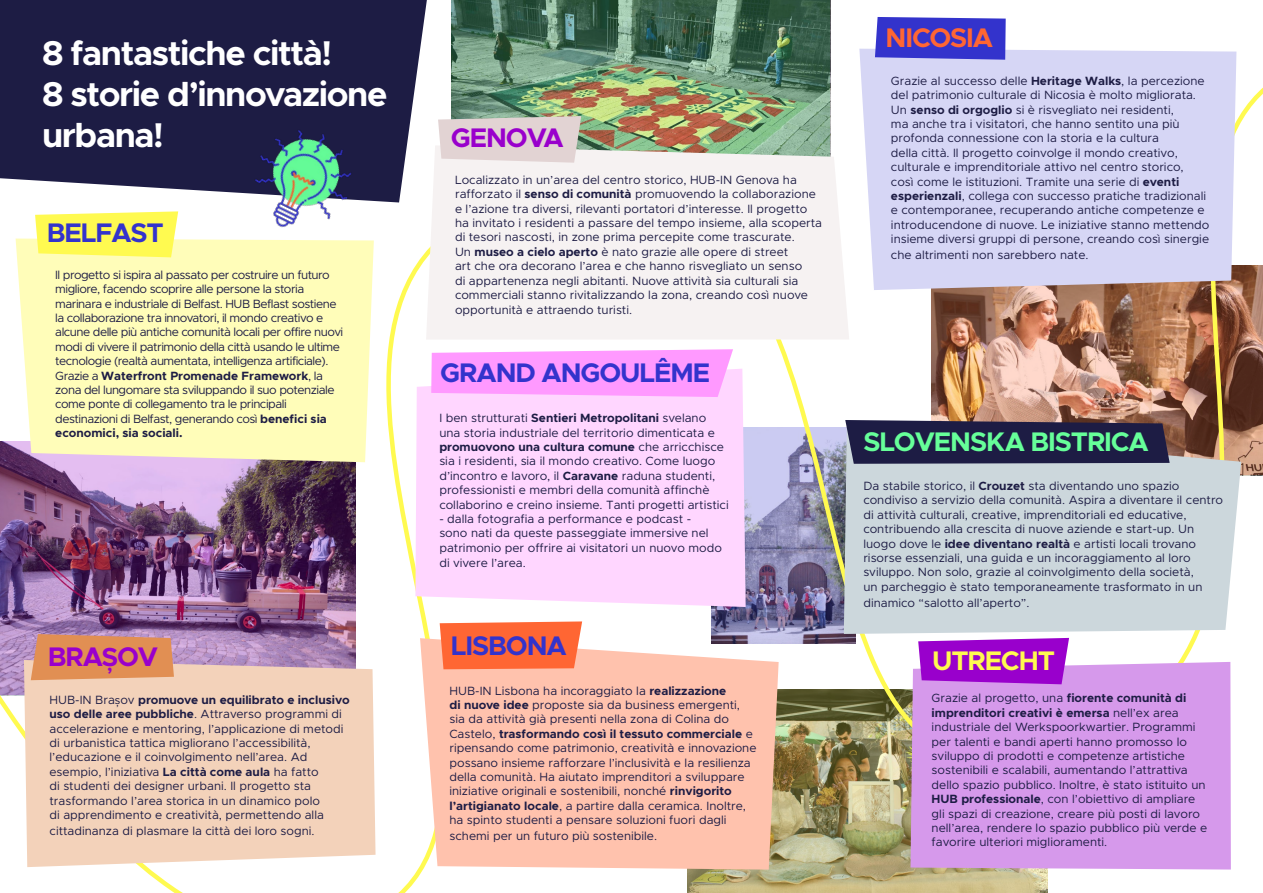
<style>
.page{position:relative;width:1263px;height:893px;background:#fff}
.page>*{position:absolute;margin:0;border:0;box-sizing:border-box;transform-origin:0 0}
.t1{font:700 34.5px/41.4px "Metropolis";letter-spacing:-.04em;color:#fff}
.t2{font:700 27px "Metropolis";letter-spacing:-.04em;color:#33c}
.t3{font:700 27px "Metropolis";letter-spacing:-.04em;color:#6f9}
.t4{font:700 27px "Metropolis";letter-spacing:-.04em;color:#90c}
.t5{font:700 27px "Metropolis";letter-spacing:-.04em;color:#f63}
.t6{font:700 27px "Metropolis";letter-spacing:-.04em;color:#fffa50}
.t7{font:12px/14.4px "Metropolis";color:#1d1c44}
.t8{font:12px/14.4px "Metropolis";letter-spacing:-.04em;color:#1d1c44}
.s1{font-weight:700}
.s2{font-family:"Proxima Nova"}
</style>
<div class="page">
<img style="left:452px;top:0;width:378px;height:64px">
<img style="left:0;top:64px;width:1263px;height:829px">
<svg style="left:0;top:0;width:427px;height:202px;fill:#1d1c44"></svg>
<div style="left:16px;top:239px;width:358px;height:223px;background:#fffdb9"></div>
<div style="left:426px;top:145px;width:423px;height:195px;background:#f6f2f2"></div>
<div style="left:859px;top:49px;width:377px;height:241px;background:#d6d6f5"></div>
<div style="left:844px;top:427px;width:397px;height:207px;background:#ccd7dc"></div>
<div style="left:910px;top:662px;width:321px;height:207px;background:#d699eb"></div>
<div style="left:24px;top:660px;width:351px;height:207px;background:#f3d2ba"></div>
<div style="left:415px;top:369px;width:331px;height:238px;background:#ffd6ff"></div>
<svg style="left:420px;top:638px;width:359px;height:232px;fill:#ffc2ad"></svg>
<svg style="left:35px;top:211px;width:143px;height:46px"></svg>
<svg style="left:438px;top:116px;width:143px;height:47px"></svg>
<svg style="left:875px;top:17px;width:131px;height:43px"></svg>
<svg style="left:845px;top:420px;width:325px;height:44px"></svg>
<svg style="left:918px;top:638px;width:151px;height:46px"></svg>
<svg style="left:31px;top:634px;width:143px;height:46px"></svg>
<svg style="left:431px;top:349px;width:302px;height:48px"></svg>
<svg style="left:440px;top:621px;width:142px;height:48px"></svg>
<img style="left:231px;top:110px;width:142px;height:142px">
<h1 class="t1" style="left:42px;top:32px;width:347px">8 fantastiche città!<br>8 storie d’innovazione urbana!</h1>
<h2 class="t2" style="left:47px;top:216px;width:119px">BELFAST</h2>
<p class="t8" style="left:55px;top:267px;width:290px">Il progetto si ispira al passato per costruire un futuro migliore, facendo scoprire alle persone la storia marinara e industriale di Belfast. HUB Beflast sostiene la collaborazione tra innovatori, il mondo creativo e alcune delle più antiche comunità locali per offire nuovi modi di vivere il patrimonio della città usando le ultime tecnologie (realtà aumentata, intelligenza artificiale).<br>Grazie a <span class="s1">Waterfront Promenade Framework</span>, la zona del lungomare sta sviluppando il suo potenziale come ponte di collegamento tra le principali destinazioni di Belfast, generando così <span class="s1">benefici sia economici, sia sociali.</span></p>
<h2 class="t4" style="left:451px;top:121px;width:114px">GENOVA</h2>
<p class="t7" style="left:455px;top:172px;width:369px">Localizzato in un’area del centro storico, HUB-IN Genova ha rafforzato il <span class="s1">senso di comunità</span> promuovendo la collaborazione e l’azione tra diversi, rilevanti portatori d’interesse. Il progetto ha invitato i residenti a passare del tempo insieme, alla scoperta di tesori nascosti, in zone prima percepite come trascurate.<br>Un <span class="s1">museo a cielo aperto</span> è nato grazie alle opere di street<br>art che ora decorano l’area e che hanno risvegliato un senso<br>di appartenenza negli abitanti. Nuove attività sia culturali sia commerciali stanno rivitalizzando la zona, creando così nuove opportunità e attraendo turisti.</p>
<h2 class="t2" style="left:440px;top:356px;width:271px">GRAND ANGOULÊME</h2>
<p class="t7" style="left:439px;top:411px;width:291px">I ben strutturati <span class="s1">Sentieri Metropolitani</span> svelano una storia industriale del territorio dimenticata e <span class="s1">promuovono una cultura comune</span> che arricchisce sia i residenti, sia il mondo creativo. Come luogo d’incontro e lavoro, il <span class="s1">Caravane</span> raduna studenti, professionisti e membri della comunità affinchè collaborino e creino insieme. Tanti progetti artistici</p>
<p class="t7" style="left:439px;top:512px;width:284px">- dalla fotografia a performance e podcast - sono nati da queste passeggiate immersive nel patrimonio per offrire ai visitatori un nuovo modo di vivere l’area.</p>
<h2 class="t5" style="left:885px;top:21px;width:109px">NICOSIA</h2>
<p class="t7" style="left:891px;top:73px;width:320px">Grazie al successo delle <span class="s1">Heritage Walks</span>, la percezione del patrimonio culturale di Nicosia è molto migliorata.<br>Un <span class="s1">senso di orgoglio</span> si è risvegliato nei residenti,<br>ma anche tra i visitatori, che hanno sentito una più profonda connessione con la storia e la cultura<br>della città. Il progetto coinvolge il mondo creativo, culturale e imprenditoriale attivo nel centro storico,<br>così come le istituzioni. Tramite una serie di <span class="s1">eventi esperienzali</span>, collega con successo pratiche tradizionali e contemporanee, recuperando antiche competenze e introducendone di nuove. Le iniziative stanno mettendo insieme diversi gruppi di persone, creando così sinergie</p>
<p class="t7" style="left:891px;top:248px;width:199px">che altrimenti non sarebbero nate.</p>
<h2 class="t3" style="left:863px;top:425px;width:287px">SLOVENSKA BISTRICA</h2>
<p class="t7" style="left:863px;top:479px;width:361px">Da stabile storico, il <span class="s1">Crouzet</span> sta diventando uno spazio condiviso a servizio della comunità. Aspira a diventare il centro di attività culturali, creative, imprenditoriali ed educative, contribuendo alla crescita di nuove aziende e start-up. Un luogo dove le <span class="s1">idee diventano realtà</span> e artisti locali trovano risorse essenziali, una guida e un incoraggiamento al loro sviluppo. Non solo, grazie al coinvolgimento della società,<br>un parcheggio è stato temporaneamente trasformato in un</p>
<p class="t7" style="left:863px;top:596px;width:168px">dinamico “salotto all’aperto”.</p>
<h2 class="t2" style="left:451px;top:628px;width:117px">LISBONA</h2>
<h2 class="t4" style="left:48px;top:640px;width:112px">BRA<span class="s2">Ș</span>OV</h2>
<h2 class="t6" style="left:932px;top:644px;width:124px">UTRECHT</h2>
<p class="t7" style="left:50px;top:692px;width:302px">HUB-IN Bra<span class="s2">ș</span>ov <span class="s1">promuove un equilibrato e inclusivo uso delle aree pubbliche</span>. Attraverso programmi di accelerazione e mentoring, l’applicazione di metodi di urbanistica tattica migliorano l’accessibilità, l’educazione e il coinvolgimento nell’area. Ad esempio, l’iniziativa <span class="s1">La città come aula</span> ha fatto<br>di studenti dei designer urbani. Il progetto sta trasformando l’area storica in un dinamico polo<br>di apprendimento e creatività, permettendo alla</p>
<p class="t7" style="left:50px;top:824px;width:267px">cittadinanza di plasmare la città dei loro sogni.</p>
<p class="t7" style="left:449px;top:683px;width:309px">HUB-IN Lisbona ha incoraggiato la <span class="s1">realizzazione<br>di nuove idee</span> proposte sia da business emergenti, sia da attività già presenti nella zona di Colina do Castelo, <span class="s1">trasformando così il tessuto commerciale</span> e ripensando come patrimonio, creatività e innovazione possano insieme rafforzare l’inclusività e la resilienza della comunità. Ha aiutato imprenditori a sviluppare iniziative originali e sostenibili, nonché <span class="s1">rinvigorito l’artigianato locale</span>, a partire dalla ceramica. Inoltre, ha spinto studenti a pensare soluzioni fuori dagli schemi per un futuro più sostenibile.</p>
<p class="t7" style="left:932px;top:691px;width:277px">Grazie al progetto, una <span class="s1">fiorente comunità di imprenditori creativi è emersa</span> nell’ex area industriale del Werkspoorkwartier. Programmi per talenti e bandi aperti hanno promosso lo sviluppo di prodotti e competenze artistiche sostenibili e scalabili, aumentando l’attrattiva dello spazio pubblico. Inoltre, è stato istituito un <span class="s1">HUB professionale</span>, con l’obiettivo di ampliare gli spazi di creazione, creare più posti di lavoro nell’area, rendere lo spazio pubblico più verde e favorire ulteriori miglioramenti.</p>
</div>
